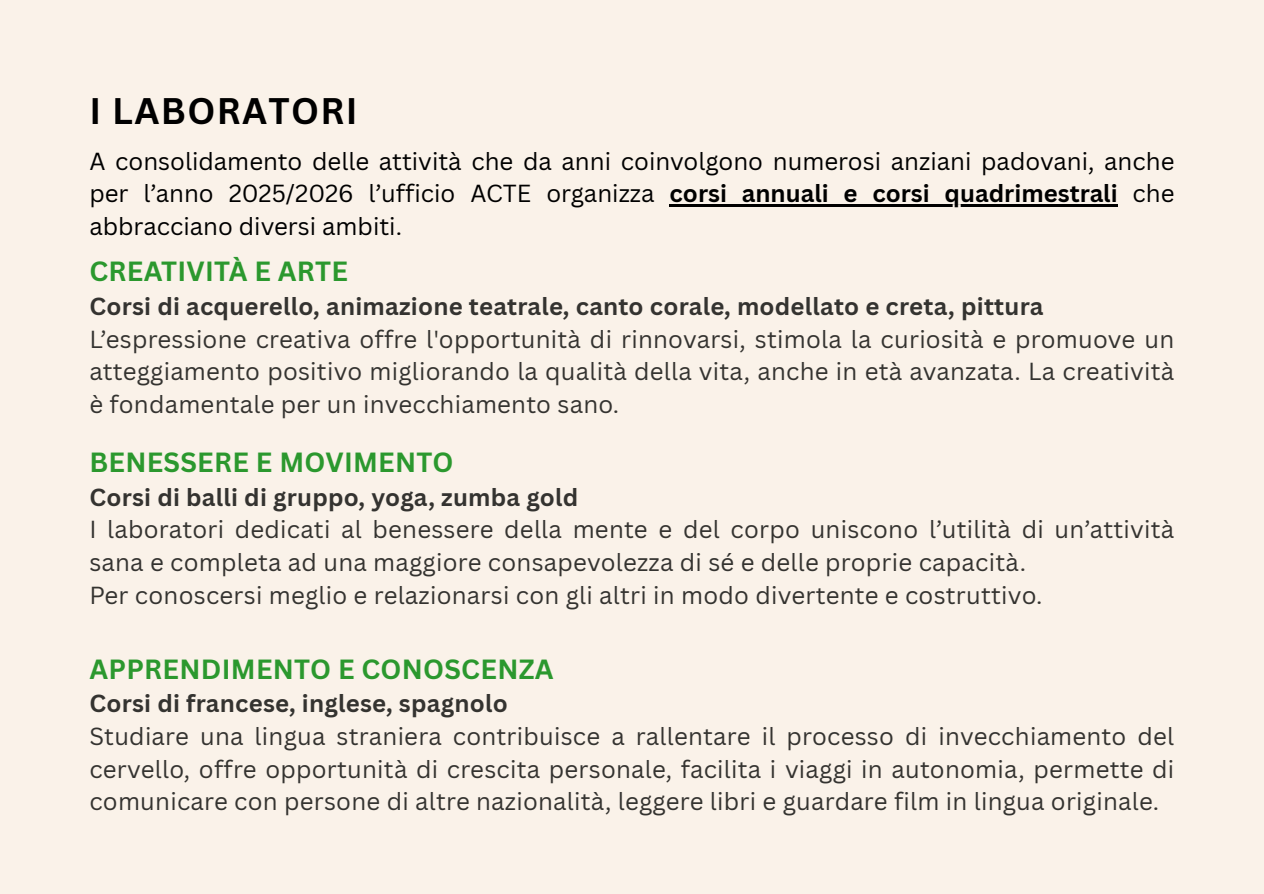
<style>
.page{position:relative;width:1264px;height:894px;background:#fff}
.page>*{position:absolute;margin:0;border:0;box-sizing:border-box;transform-origin:0 0}
.t1{font:700 36px "Canva Sans";letter-spacing:.04em;color:#000}
.t2{font:700 27px "Canva Sans";letter-spacing:.01em;color:#2b982e}
.t3{font:24px/32.7px "Canva Sans";letter-spacing:.01em;color:#343330;text-align:justify}
.t4{font:24px/32.7px "Canva Sans";color:#000}
.t5{font:700 24px "Canva Sans";letter-spacing:.01em;color:#343330}
.t6{font:700 24px "Canva Sans";color:#000}
.s1{font-weight:400}
</style>
<div class="page">
<div style="left:0;top:0;width:1263px;height:893px;background:#faf2e9"></div>
<hr style="left:669px;top:205px;width:448px;height:2px;background:#000">
<h1 class="t1" style="left:89px;top:86px;width:270px">I LABORATORI</h1>
<h1 class="t4" style="left:89px;top:144px;width:1086px">A consolidamento delle attività che da anni coinvolgono numerosi anziani padovani, anche per l’anno 2025/2026 l’ufficio ACTE organizza</h1>
<p class="t6" style="left:669px;top:177px;width:506px">corsi annuali e corsi quadrimestrali <span class="s1">che</span></p>
<p class="t4" style="left:89px;top:209px;width:314px">abbracciano diversi ambiti.</p>
<p class="t2" style="left:89px;top:252px;width:260px">CREATIVITÀ E ARTE</p>
<p class="t5" style="left:89px;top:289px;width:955px">Corsi di acquerello, animazione teatrale, canto corale, modellato e creta, pittura</p>
<p class="t3" style="left:89px;top:322px;width:1086px">L’espressione creativa offre l'opportunità di rinnovarsi, stimola la curiosità e promuove un atteggiamento positivo migliorando la qualità della vita, anche in età avanzata. La creatività è fondamentale per un invecchiamento sano.</p>
<p class="t2" style="left:89px;top:442px;width:365px">BENESSERE E MOVIMENTO</p>
<p class="t5" style="left:89px;top:479px;width:490px">Corsi di balli di gruppo, yoga, zumba gold</p>
<p class="t3" style="left:89px;top:512px;width:1086px">I laboratori dedicati al benessere della mente e del corpo uniscono l’utilità di un’attività sana e completa ad una maggiore consapevolezza di sé e delle proprie capacità.</p>
<p class="t3" style="left:89px;top:577px;width:954px">Per conoscersi meglio e relazionarsi con gli altri in modo divertente e costruttivo.</p>
<p class="t2" style="left:89px;top:649px;width:466px">APPRENDIMENTO E CONOSCENZA</p>
<p class="t5" style="left:89px;top:686px;width:420px">Corsi di francese, inglese, spagnolo</p>
<p class="t3" style="left:89px;top:719px;width:1086px">Studiare una lingua straniera contribuisce a rallentare il processo di invecchiamento del cervello, offre opportunità di crescita personale, facilita i viaggi in autonomia, permette di comunicare con persone di altre nazionalità, leggere libri e guardare film in lingua originale.</p>
</div>
